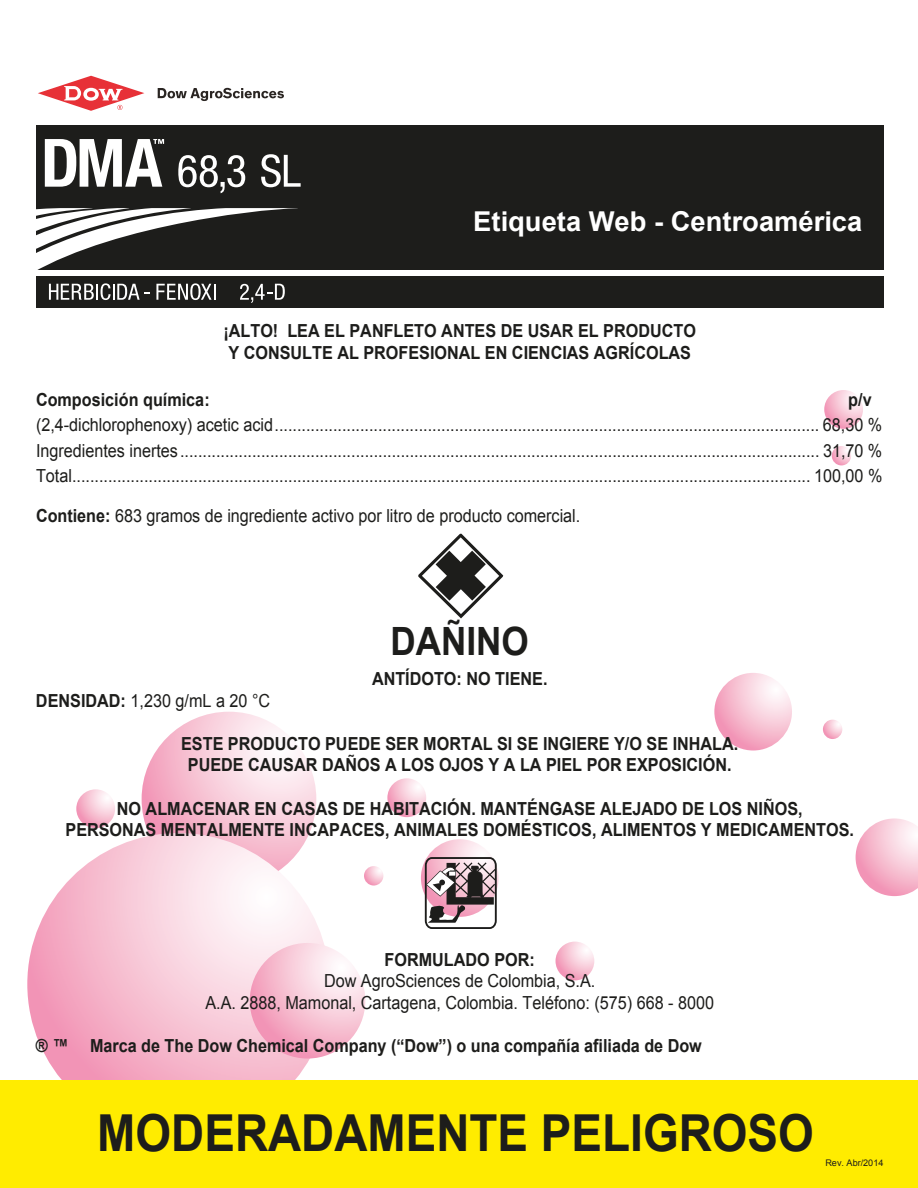
<style>
.page{position:relative;width:918px;height:1188px;background:#fff}
.page>*{position:absolute;margin:0;border:0;box-sizing:border-box;transform-origin:0 0}
.t1{font:700 51px "Arial";color:#1d1d1b;scale:.9 1}
.t2{font:700 39px "Arial";color:#1d1d1b;scale:.9 1}
.t3{font:700 27.3px "Arial";color:#fff}
.t4{font:18px/25.5px "Arial";color:#1d1d1b;text-align:justify;scale:.9 1}
.t5{font:700 18px/21.6px "Arial";color:#1d1d1b;text-align:center;scale:.9 1}
.t6{font:9.15px "Arial";color:#1d1d1b}
.s1{font-weight:700}
</style>
<div class="page">
<svg style="left:142px;top:712px;width:174px;height:174px;background:#f8cbda"></svg>
<svg style="left:27px;top:833px;width:303px;height:302px;background:#f7c7d6"></svg>
<svg style="left:250px;top:943px;width:115px;height:116px;background:#f7c3d4"></svg>
<svg style="left:421px;top:839px;width:78px;height:78px"></svg>
<svg style="left:714px;top:673px;width:78px;height:78px;background:#f7c4d5"></svg>
<svg style="left:856px;top:818px;width:62px;height:78px"></svg>
<svg style="left:387px;top:778px;width:39px;height:39px"></svg>
<svg style="left:556px;top:942px;width:38px;height:38px"></svg>
<svg style="left:76px;top:789px;width:39px;height:39px"></svg>
<svg style="left:824px;top:390px;width:39px;height:39px"></svg>
<svg style="left:832px;top:446px;width:19px;height:19px"></svg>
<svg style="left:823px;top:720px;width:19px;height:19px"></svg>
<svg style="left:364px;top:866px;width:19px;height:20px"></svg>
<div style="left:0;top:1081px;width:918px;height:107px;background:#ffec00"></div>
<div style="left:37px;top:125px;width:847px;height:182px;background:#1d1d1b"></div>
<div style="left:36px;top:270px;width:852px;height:6px;background:#fff"></div>
<svg style="left:158px;top:88px;width:126px;height:13px"></svg>
<svg style="left:38px;top:76px;width:106px;height:35px"></svg>
<svg style="left:36px;top:208px;width:262px;height:95px"></svg>
<svg style="left:45px;top:139px;width:119px;height:48px"></svg>
<svg style="left:178px;top:155px;width:67px;height:38px"></svg>
<svg style="left:261px;top:154px;width:40px;height:33px"></svg>
<svg style="left:418px;top:534px;width:85px;height:84px"></svg>
<svg style="left:425px;top:857px;width:72px;height:72px"></svg>
<h3 class="t3" style="left:473px;top:203px;width:391px">Etiqueta Web - Centroamérica</h3>
<p class="t5" style="left:224px;top:320px;width:527px;text-align:left">¡ALTO! LEA EL PANFLETO ANTES DE USAR EL PRODUCTO<br>Y CONSULTE AL PROFESIONAL EN CIENCIAS AGRÍCOLAS</p>
<p class="t5" style="left:36px;top:389px;width:195px">Composición química:</p>
<p class="t5" style="left:848px;top:389px;width:28px">p/v</p>
<p class="t4" style="left:36px;top:412px;width:942px">(2,4-dichlorophenoxy) acetic acid......................................................................................................................... 68,30 % Ingredientes inertes.............................................................................................................................................. 31,70 % Total.................................................................................................................................................................... 100,00 %</p>
<p class="t4" style="left:36px;top:503px;width:606px"><span class="s1">Contiene:</span> 683 gramos de ingrediente activo por litro de producto comercial.</p>
<h2 class="t2" style="left:391px;top:615px;width:155px">DAÑINO</h2>
<p class="t5" style="left:372px;top:668px;width:197px">ANTÍDOTO: NO TIENE.</p>
<p class="t4" style="left:36px;top:688px;width:262px"><span class="s1">DENSIDAD:</span> 1,230 g/mL a 20 °C</p>
<p class="t5" style="left:181px;top:733px;width:621px">ESTE PRODUCTO PUEDE SER MORTAL SI SE INGIERE Y/O SE INHALA.<br>PUEDE CAUSAR DAÑOS A LOS OJOS Y A LA PIEL POR EXPOSICIÓN.</p>
<p class="t5" style="left:66px;top:798px;width:878px">NO ALMACENAR EN CASAS DE HABITACIÓN. MANTÉNGASE ALEJADO DE LOS NIÑOS,<br>PERSONAS MENTALMENTE INCAPACES, ANIMALES DOMÉSTICOS, ALIMENTOS Y MEDICAMENTOS.</p>
<p class="t5" style="left:385px;top:949px;width:168px">FORMULADO POR:</p>
<p class="t4" style="left:205px;top:970px;width:567px;line-height:21.6px;text-align:center">Dow AgroSciences de Colombia, S.A.<br>A.A. 2888, Mamonal, Cartagena, Colombia. Teléfono: (575) 668 - 8000</p>
<p class="t5" style="left:36px;top:1036px;width:741px">® ™ Marca de The Dow Chemical Company (“Dow”) o una compañía afiliada de Dow</p>
<h1 class="t1" style="left:97px;top:1099px;width:798px">MODERADAMENTE PELIGROSO</h1>
<p class="t6" style="left:825px;top:1157px;width:60px">Rev. Abr/2014</p>
</div>
